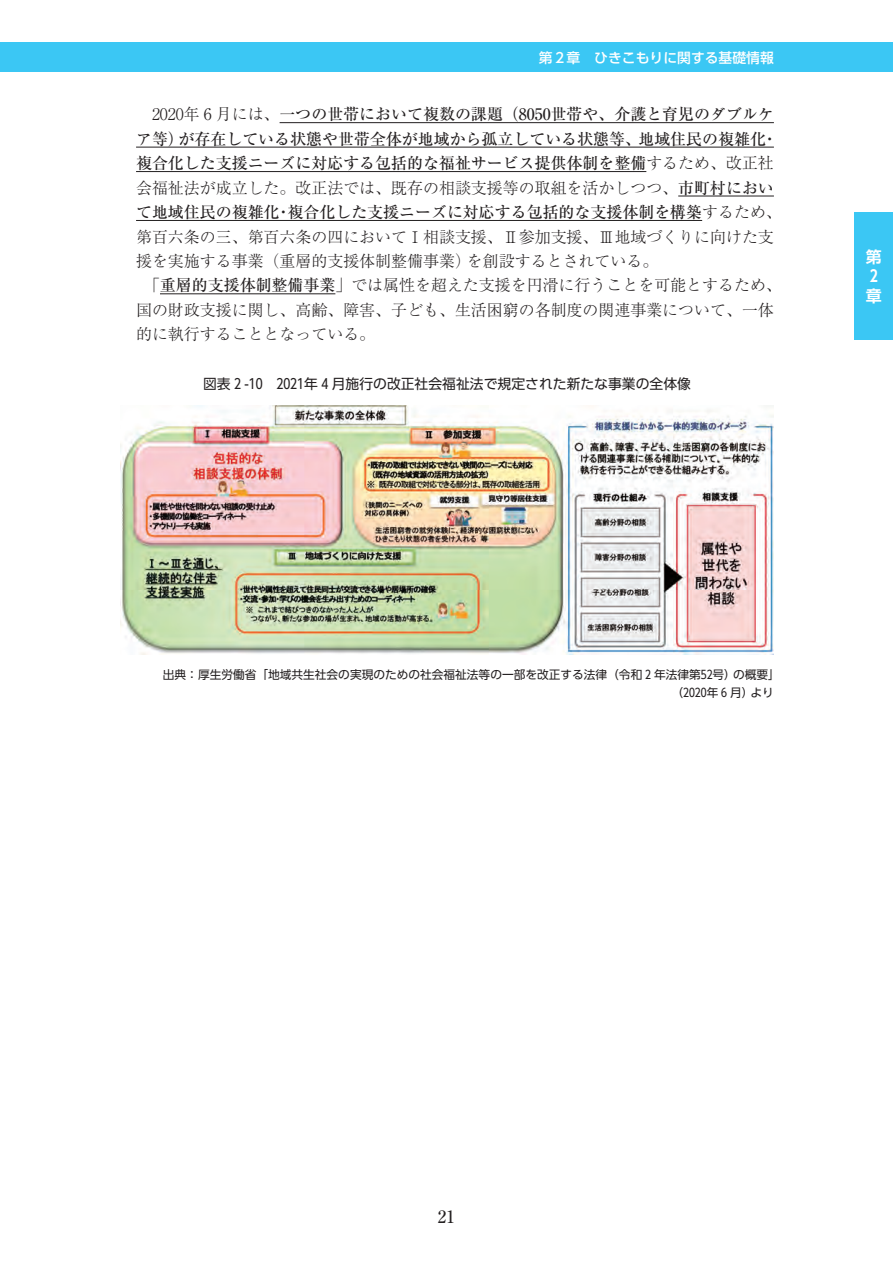
<style>
.page{position:relative;width:893px;height:1263px;background:#fff}
.page>*{position:absolute;margin:0;border:0;box-sizing:border-box;transform-origin:0 0}
.t1{font:500 16.95px "Ryumin Pr 6 N";color:#231f20}
.t2{font:300 15.9px/24.5px "Ryumin Pr 6 N";color:#231f20}
.t3{font:700 15.9px/20px "UD Shin Go Pr 6 N De";color:#fff}
.t4{font:13.8px "UD Shin Go Pr 6 N";color:#231f20}
.t5{font:500 13.8px "UD Shin Go Pr 6 N";color:#fff}
.t6{font:11.7px/18px "UD Shin Go Pr 6 N";color:#231f20}
.s1{font-weight:500}
</style>
<div class="page">
<div style="left:0;top:43px;width:893px;height:29px;background:#3bc7f4"></div>
<div style="left:855px;top:213px;width:38px;height:127px;background:#3bc7f4"></div>
<hr style="left:280px;top:122px;width:494px;height:1px;background:#231f20">
<hr style="left:136px;top:147px;width:638px;height:1px;background:#231f20">
<hr style="left:136px;top:171px;width:510px;height:1px;background:#231f20">
<hr style="left:678px;top:196px;width:96px;height:1px;background:#231f20">
<hr style="left:136px;top:220px;width:566px;height:1px;background:#231f20">
<hr style="left:160px;top:294px;width:175px;height:1px;background:#231f20">
<img style="left:120px;top:405px;width:654px;height:249px">
<p class="t5" style="left:539px;top:47px;width:236px">第２章　ひきこもりに関する基礎情報</p>
<p class="t2" style="left:136px;top:101px;width:647px">　2020年６月には、<span class="s1">一つの世帯において複数の課題（8050世帯や、介護と育児のダブルケア等）が存在している状態や世帯全体が地域から孤立している状態等、地域住民の複雑化・複合化した支援ニーズに対応する包括的な福祉サービス提供体制を整備</span>するため、改正社会福祉法が成立した。改正法では、既存の相談支援等の取組を活かしつつ、<span class="s1">市町村において地域住民の複雑化・複合化した支援ニーズに対応する包括的な支援体制を構築</span>するため、第百六条の三、第百六条の四においてⅠ相談支援、Ⅱ参加支援、Ⅲ地域づくりに向けた支援を実施する事業（重層的支援体制整備事業）を創設するとされている。<br>　「<span class="s1">重層的支援体制整備事業</span>」では属性を超えた支援を円滑に行うことを可能とするため、国の財政支援に関し、高齢、障害、子ども、生活困窮の各制度の関連事業について、一体的に執行することとなっている。</p>
<p class="t4" style="left:203px;top:372px;width:490px">図表２ -10　2021年４月施行の改正社会福祉法で規定された新たな事業の全体像</p>
<p class="t3" style="left:866px;top:246px;width:17px">第<br>２章</p>
<p class="t6" style="left:672px;top:665px;width:110px;text-indent:-509px">出典：厚生労働省「地域共生社会の実現のための社会福祉法等の一部を改正する法律（令和２年法律第52号）の概要」（2020年６月）より</p>
<p class="t1" style="left:438px;top:1203px;width:19px">21</p>
</div>
